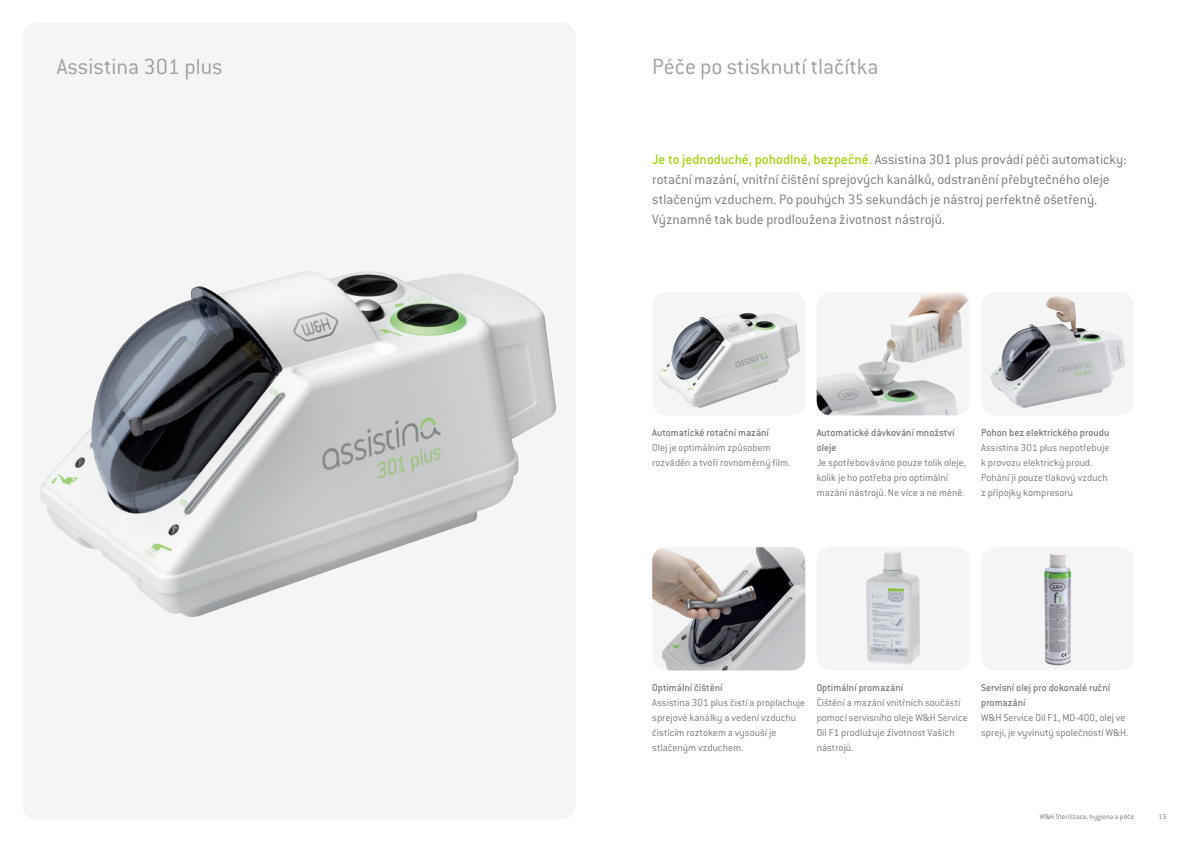
<style>
.page{position:relative;width:1191px;height:842px;background:#fff}
.page>*{position:absolute;margin:0;border:0;box-sizing:border-box;transform-origin:0 0}
.t1{font:300 24px "Conduit ITC Pro";color:#9d9fa2}
.t2{font:300 15px/20px "Conduit ITC Pro";color:#76787b}
.t3{font:300 11px/15px "Conduit ITC Pro";color:#76787b}
.t4{font:500 11px/15px "Conduit ITC Pro";color:#76787b}
.t5{font:300 7.9px "Conduit ITC Pro";color:#76787b}
.s1{font-weight:500;color:#a2d40a}
</style>
<div class="page">
<div style="left:23px;top:23px;width:552px;height:796px;background:#f5f5f6;border-radius:14px"></div>
<img style="left:40px;top:271px;width:516px;height:346px">
<div style="left:981px;top:292px;width:153px;height:123px;background:#f5f5f6;border-radius:14px"></div>
<img style="left:990px;top:296px;width:135px;height:112px">
<div style="left:652px;top:292px;width:153px;height:123px;background:#f5f5f6;border-radius:14px"></div>
<img style="left:658px;top:313px;width:142px;height:95px">
<img style="left:816px;top:292px;width:152px;height:123px">
<img style="left:652px;top:547px;width:153px;height:123px">
<div style="left:981px;top:547px;width:153px;height:123px;background:#f5f5f6;border-radius:14px"></div>
<img style="left:1044px;top:554px;width:27px;height:112px">
<svg style="left:816px;top:547px;width:153px;height:123px;fill:#f5f5f6"></svg>
<img style="left:870px;top:551px;width:23px;height:27px">
<h1 class="t1" style="left:57px;top:53px;width:168px">Assistina 301 plus</h1>
<h1 class="t1" style="left:652px;top:53px;width:228px">Péče po stisknutí tlačítka</h1>
<p class="t2" style="left:652px;top:149px;width:476px"><span class="s1">Je to jednoduché, pohodlné, bezpečné.</span> Assistina 301 plus provádí péči automaticky: rotační mazání, vnitřní čištění sprejových kanálků, odstranění přebytečného oleje stlačeným vzduchem. Po pouhých 35 sekundách je nástroj perfektně ošetřený.<br>Významně tak bude prodloužena životnost nástrojů.</p>
<p class="t4" style="left:652px;top:425px;width:118px">Automatické rotační mazání</p>
<p class="t3" style="left:652px;top:440px;width:140px">Olej je optimálním způsobem rozváděn a tvoří rovnoměrný film.</p>
<p class="t4" style="left:816px;top:425px;width:139px">Automatické dávkování množství oleje</p>
<p class="t3" style="left:816px;top:455px;width:151px">Je spotřebováváno pouze tolik oleje, kolik je ho potřeba pro optimální mazání nástrojů. Ne více a ne méně.</p>
<p class="t4" style="left:981px;top:425px;width:130px">Pohon bez elektrického proudu</p>
<p class="t3" style="left:981px;top:440px;width:130px">Assistina 301 plus nepotřebuje k provozu elektrický proud.<br>Pohání ji pouze tlakový vzduch z přípojky kompresoru</p>
<p class="t4" style="left:652px;top:680px;width:72px">Optimální čištění</p>
<p class="t3" style="left:652px;top:695px;width:155px">Assistina 301 plus čistí a proplachuje sprejové kanálky a vedení vzduchu čistícím roztokem a vysouší je stlačeným vzduchem.</p>
<p class="t4" style="left:816px;top:680px;width:88px">Optimální promazání</p>
<p class="t3" style="left:816px;top:695px;width:153px">Čištění a mazání vnitřních součástí pomocí servisního oleje W&amp;H Service<br>Oil F1 prodlužuje životnost Vašich nástrojů.</p>
<p class="t4" style="left:981px;top:680px;width:130px">Servisní olej pro dokonalé ruční promazání</p>
<p class="t3" style="left:981px;top:710px;width:149px">W&amp;H Service Oil F1, MD-400, olej ve spreji, je vyvinutý společností W&amp;H.</p>
<p class="t5" style="left:1039px;top:812px;width:96px">W&amp;H Sterilizace, hygiena a péče</p>
<p class="t5" style="left:1158px;top:812px;width:10px">15</p>
</div>
